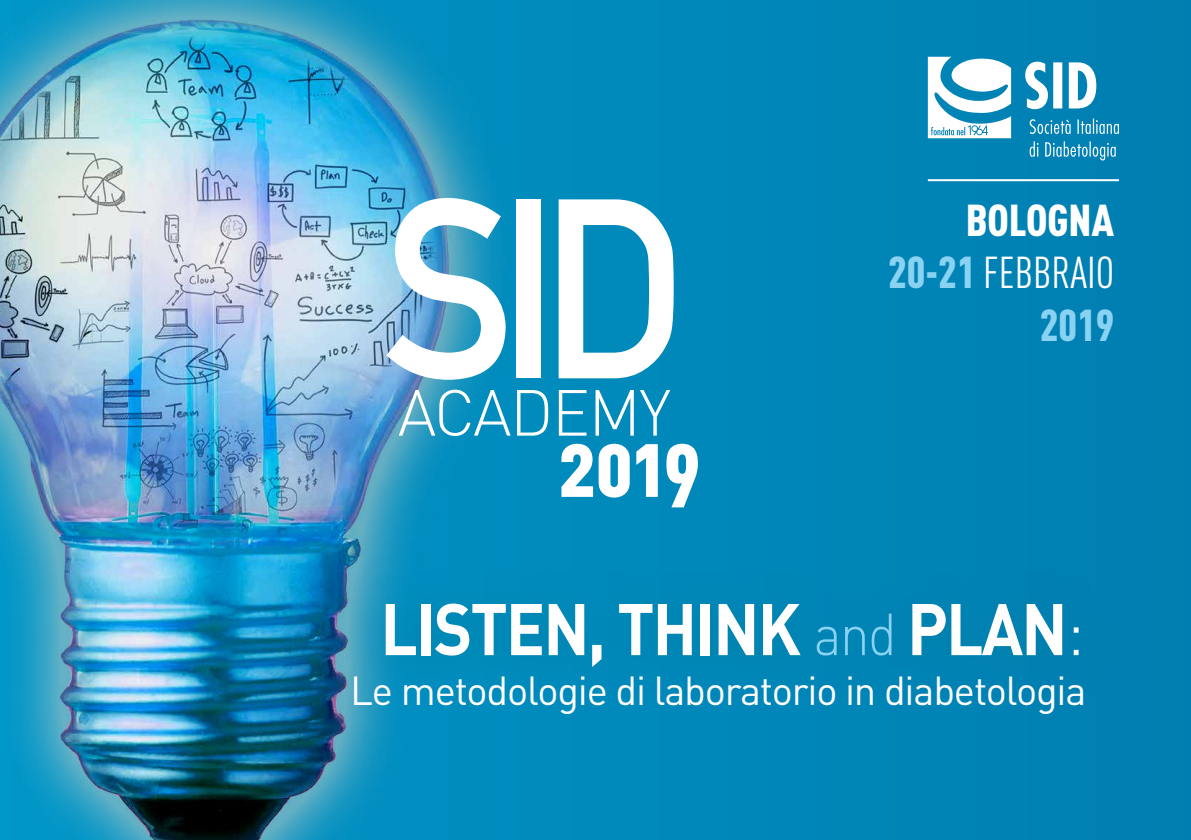
<style>
.page{position:relative;width:1191px;height:840px;background:#fff}
.page>*{position:absolute;margin:0;border:0;box-sizing:border-box;transform-origin:0 0}
.t1{font:700 251px "DIN Alternate";color:#fff;scale:.91 1}
.t2{font:88.2px "DIN Cond Black Alternate";color:#fff}
.t3{font:700 71.8px "DIN";letter-spacing:-.03em;color:#fff;scale:.91 1}
.t4{font:300 64px "DIN";letter-spacing:-.025em;color:#fff}
.t5{font:900 44px/52px "DIN Cond";color:#8ad2f2;text-align:right}
.t6{font:40px "DIN Pro";letter-spacing:-.03em;color:#fff}
.s1{color:#fff}
.s2{font-weight:400;color:#fff}
.s3{font-weight:300;font-size:58.4px;color:#8ad2f2}
.s4{font-weight:300}
</style>
<div class="page">
<div style="left:0;top:0;width:1191px;height:839px;background:#0085b7"></div>
<img style="left:0;top:0;width:496px;height:839px">
<hr style="left:928px;top:179px;width:191px;height:2px;background:#fff">
<svg style="left:928px;top:57px;width:83px;height:81px"></svg>
<svg style="left:1025px;top:61px;width:71px;height:48px"></svg>
<svg style="left:1029px;top:118px;width:90px;height:42px"></svg>
<div style="left:345px;top:570px;width:765px;height:133px;background:#0086b6"></div>
<h1 class="t1" style="left:383px;top:99px;width:333px">SID</h1>
<h3 class="t4" style="left:398px;top:373px;width:275px">ACADEMY</h3>
<h2 class="t2" style="left:559px;top:410px;width:143px">2019</h2>
<p class="t5" style="left:888px;top:193px;width:228px"><span class="s1">BOLOGNA<br></span>20-21 <span class="s2">FEBBRAIO<br></span>2019</p>
<h3 class="t3" style="left:380px;top:582px;width:775px">LISTEN, THINK <span class="s3">and</span> PLAN<span class="s4">:</span></h3>
<p class="t6" style="left:350px;top:658px;width:738px">Le metodologie di laboratorio in diabetologia</p>
</div>
